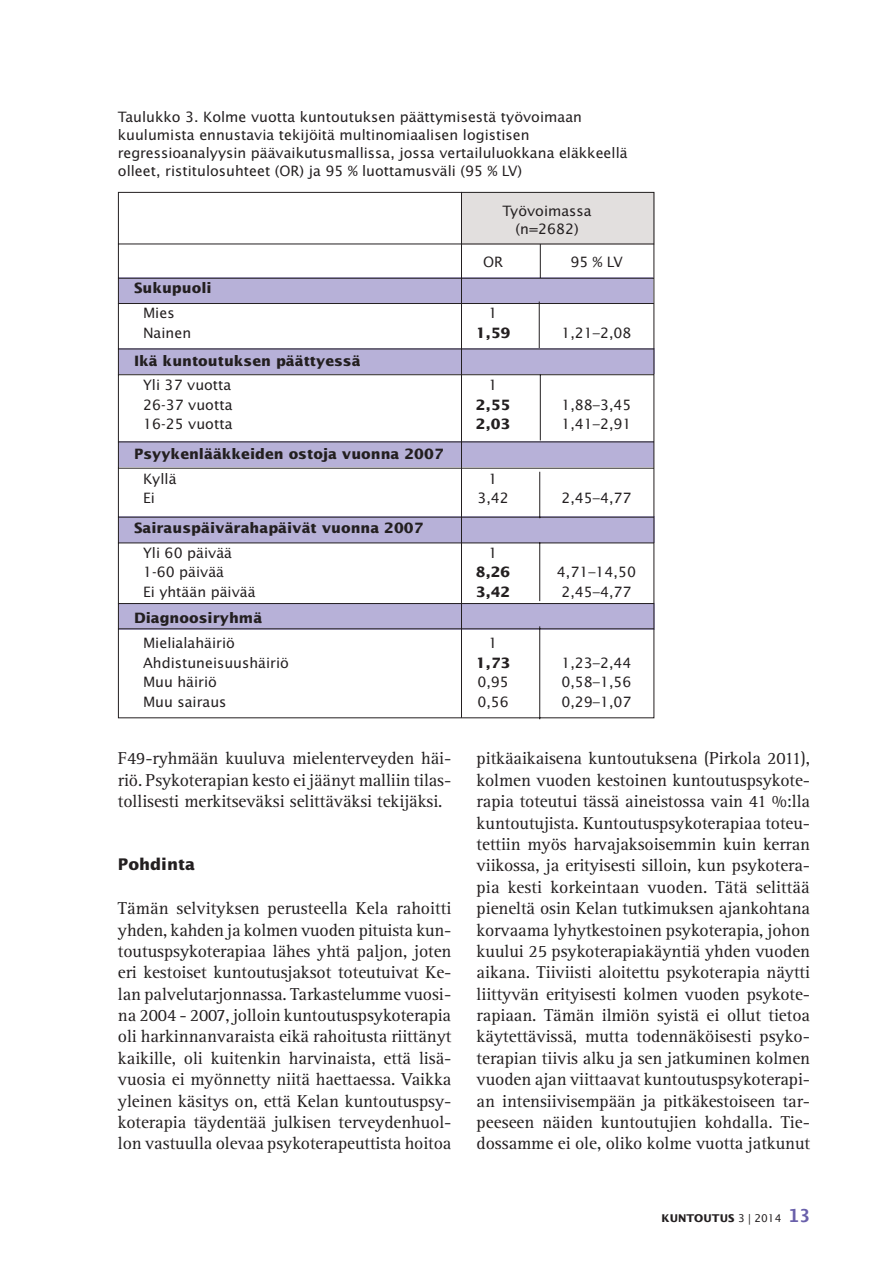
<style>
.page{position:relative;width:893px;height:1263px;background:#fff}
.page>*{position:absolute;margin:0;border:0;box-sizing:border-box;transform-origin:0 0}
.t1{font:17.85px/21.5px "Rotis Serif Std";letter-spacing:-.005em;color:#231f20;text-align:justify}
.t2{font:700 16.05px "Lucida Sans Std";letter-spacing:-.005em;color:#231f20}
.t3{font:14.25px/17.9px "Lucida Sans Std";color:#231f20;text-align:center}
.t4{font:700 14.25px "Lucida Sans Std";color:#231f20}
.t5{font:700 10.65px "Lucida Sans Std";color:#231f20}
.s1{font-weight:400}
.s2{font-family:"Lucida Sans Typewriter Std";font-size:17.85px;color:#695faa}
</style>
<div class="page">
<svg style="left:117px;top:191px;width:538px;height:529px"></svg>
<p class="t3" style="left:118px;top:109px;width:511px;text-align:left">Taulukko 3. Kolme vuotta kuntoutuksen päättymisestä työvoimaan kuulumista ennustavia tekijöitä multinomiaalisen logistisen regressioanalyysin päävaikutusmallissa, jossa vertailuluokkana eläkkeellä olleet, ristitulosuhteet (OR) ja 95 % luottamusväli (95 % LV)</p>
<p class="t3" style="left:503px;top:203px;width:91px">Työvoimassa (n=2682)</p>
<p class="t3" style="left:483px;top:254px;width:22px">OR</p>
<p class="t3" style="left:570px;top:254px;width:54px">95 % LV</p>
<p class="t4" style="left:134px;top:282px;width:79px">Sukupuoli</p>
<p class="t3" style="left:143px;top:305px;width:33px">Mies</p>
<p class="t3" style="left:489px;top:305px;width:11px">1</p>
<p class="t3" style="left:143px;top:324px;width:50px">Nainen</p>
<p class="t4" style="left:476px;top:327px;width:36px">1,59</p>
<p class="t3" style="left:561px;top:324px;width:72px">1,21–2,08</p>
<p class="t4" style="left:134px;top:355px;width:228px">Ikä kuntoutuksen päättyessä</p>
<p class="t3" style="left:143px;top:377px;width:90px">Yli 37 vuotta</p>
<p class="t3" style="left:489px;top:377px;width:11px">1</p>
<p class="t3" style="left:143px;top:397px;width:91px">26-37 vuotta</p>
<p class="t4" style="left:476px;top:399px;width:36px">2,55</p>
<p class="t3" style="left:561px;top:397px;width:72px">1,88–3,45</p>
<p class="t3" style="left:143px;top:416px;width:91px">16-25 vuotta</p>
<p class="t4" style="left:476px;top:418px;width:36px">2,03</p>
<p class="t3" style="left:561px;top:416px;width:72px">1,41–2,91</p>
<p class="t4" style="left:134px;top:448px;width:311px">Psyykenlääkkeiden ostoja vuonna 2007</p>
<p class="t3" style="left:143px;top:471px;width:35px">Kyllä</p>
<p class="t3" style="left:489px;top:471px;width:11px">1</p>
<p class="t3" style="left:143px;top:490px;width:13px">Ei</p>
<p class="t3" style="left:477px;top:490px;width:33px">3,42</p>
<p class="t3" style="left:561px;top:490px;width:72px">2,45–4,77</p>
<p class="t4" style="left:134px;top:522px;width:291px">Sairauspäivärahapäivät vuonna 2007</p>
<p class="t3" style="left:143px;top:544px;width:91px">Yli 60 päivää</p>
<p class="t3" style="left:489px;top:544px;width:11px">1</p>
<p class="t3" style="left:143px;top:564px;width:83px">1-60 päivää</p>
<p class="t4" style="left:476px;top:566px;width:36px">8,26</p>
<p class="t3" style="left:557px;top:564px;width:81px">4,71–14,50</p>
<p class="t3" style="left:143px;top:584px;width:114px">Ei yhtään päivää</p>
<p class="t4" style="left:476px;top:586px;width:36px">3,42</p>
<p class="t3" style="left:561px;top:584px;width:72px">2,45–4,77</p>
<p class="t4" style="left:134px;top:612px;width:130px">Diagnoosiryhmä</p>
<p class="t3" style="left:143px;top:635px;width:93px">Mielialahäiriö</p>
<p class="t3" style="left:489px;top:635px;width:11px">1</p>
<p class="t3" style="left:143px;top:654px;width:147px">Ahdistuneisuushäiriö</p>
<p class="t4" style="left:476px;top:657px;width:36px">1,73</p>
<p class="t3" style="left:561px;top:654px;width:72px">1,23–2,44</p>
<p class="t3" style="left:143px;top:674px;width:75px">Muu häiriö</p>
<p class="t3" style="left:477px;top:674px;width:33px">0,95</p>
<p class="t3" style="left:561px;top:674px;width:72px">0,58–1,56</p>
<p class="t3" style="left:143px;top:694px;width:85px">Muu sairaus</p>
<p class="t3" style="left:477px;top:694px;width:33px">0,56</p>
<p class="t3" style="left:561px;top:694px;width:72px">0,29–1,07</p>
<p class="t1" style="left:118px;top:750px;width:335px">F49-ryhmään kuuluva mielenterveyden häi&shy;riö. Psykoterapian kesto ei jäänyt malliin tilas&shy;tollisesti merkitseväksi selittäväksi tekijäksi.</p>
<p class="t2" style="left:118px;top:858px;width:79px">Pohdinta</p>
<p class="t1" style="left:118px;top:899px;width:335px">Tämän selvityksen perusteella Kela rahoitti yhden, kahden ja kolmen vuoden pituista kun&shy;toutuspsykoterapiaa lähes yhtä paljon, joten eri kestoiset kuntoutusjaksot toteutuivat Ke&shy;lan palvelutarjonnassa. Tarkastelumme vuosi&shy;na 2004 - 2007, jolloin kuntoutuspsykoterapia oli harkinnanvaraista eikä rahoitusta riittänyt kaikille, oli kuitenkin harvinaista, että lisä&shy;vuosia ei myönnetty niitä haettaessa. Vaikka yleinen käsitys on, että Kelan kuntoutuspsy&shy;koterapia täydentää julkisen terveydenhuol&shy;lon vastuulla olevaa psykoterapeuttista hoitoa</p>
<p class="t1" style="left:477px;top:750px;width:335px">pitkäaikaisena kuntoutuksena (Pirkola 2011), kolmen vuoden kestoinen kuntoutuspsykote&shy;rapia toteutui tässä aineistossa vain 41 %:lla kuntoutujista. Kuntoutuspsykoterapiaa toteu&shy;tettiin myös harvajaksoisemmin kuin kerran viikossa, ja erityisesti silloin, kun psykotera&shy;pia kesti korkeintaan vuoden. Tätä selittää pieneltä osin Kelan tutkimuksen ajankohtana korvaama lyhytkestoinen psykoterapia, johon kuului 25 psykoterapiakäyntiä yhden vuoden aikana. Tiiviisti aloitettu psykoterapia näytti liittyvän erityisesti kolmen vuoden psykote&shy;rapiaan. Tämän ilmiön syistä ei ollut tietoa käytettävissä, mutta todennäköisesti psyko&shy;terapian tiivis alku ja sen jatkuminen kolmen vuoden ajan viittaavat kuntoutuspsykoterapi&shy;an intensiivisempään ja pitkäkestoiseen tar&shy;peeseen näiden kuntoutujien kohdalla. Tie&shy;dossamme ei ole, oliko kolme vuotta jatkunut</p>
<p class="t5" style="left:662px;top:1214px;width:150px">KUNTOUTUS <span class="s1">3 | 2014</span> <span class="s2">13</span></p>
</div>
